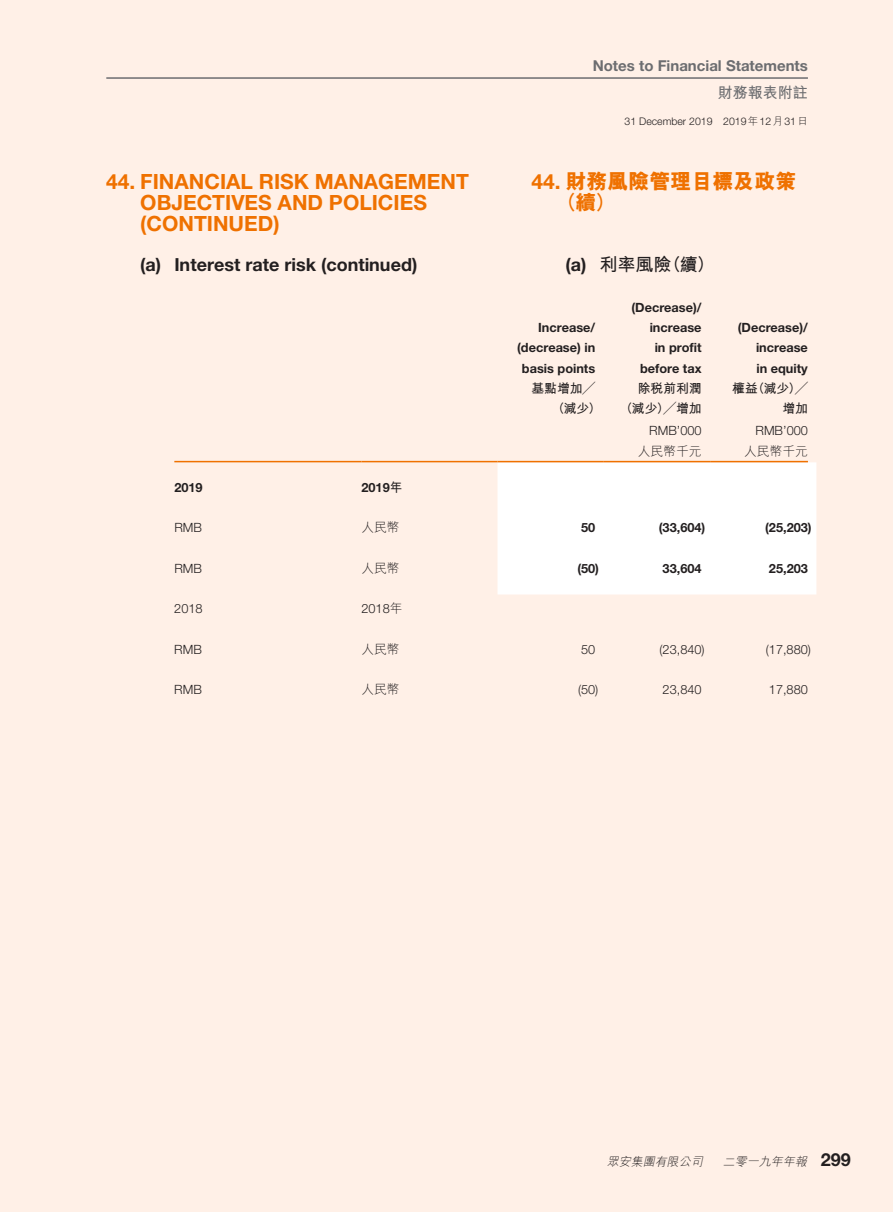
<style>
.page{position:relative;width:893px;height:1212px;background:#fff0e7}
.page>*{position:absolute;margin:0;border:0;box-sizing:border-box;transform-origin:0 0}
.t1{font:700 21px/21px "Helvetica Neue LT Std";color:#ef7100}
.t2{font:800 21px/21px "M Hei HK";color:#ef7100}
.t3{font:700 18px "Helvetica Neue LT Std";color:#231f20}
.t4{font:700 18px "M Hei HK";color:#231f20}
.t5{font:700 15px "Helvetica Neue LT Std";color:#6c6d70}
.t6{font:700 15px "M Hei HK";color:#6c6d70}
.t7{font:700 12.75px/20.2px "Helvetica Neue LT Std";color:#231f20;text-align:right}
.t8{font:300 12.75px "Helvetica Neue LT Std";color:#231f20}
.t9{font:700 12.75px/20.2px "M Hei HK";color:#231f20;text-align:right}
.t10{font:300 12.75px "M Hei HK";color:#231f20}
.t11{font:italic 300 12px "M Hei HK";color:#231f20}
.t12{font:300 10.5px "Helvetica Neue LT Std";color:#231f20}
.s1{font-family:"M Hei HK"}
.s2{font-family:"Helvetica Neue LT Std";font-weight:700}
.s3{font-family:"Helvetica Neue LT Std"}
.s4{font-family:"Helvetica Neue LT Std";font-weight:700;font-style:normal;font-size:18px}
</style>
<div class="page">
<hr style="left:106px;top:77px;width:702px;height:2px;background:#6c6d70">
<div style="left:497px;top:462px;width:319px;height:132px;background:#fff"></div>
<hr style="left:174px;top:461px;width:187px;height:1px;background:#ef7100">
<hr style="left:361px;top:461px;width:136px;height:1px;background:#ef7100">
<hr style="left:497px;top:461px;width:107px;height:1px;background:#ef7100">
<hr style="left:604px;top:461px;width:106px;height:1px;background:#ef7100">
<hr style="left:710px;top:461px;width:98px;height:1px;background:#ef7100">
<h1 class="t1" style="left:140px;top:170px;width:330px;text-indent:-34px">44. FINANCIAL RISK MANAGEMENT<br>OBJECTIVES AND POLICIES (CONTINUED)</h1>
<h2 class="t3" style="left:140px;top:254px;width:278px">(a) Interest rate risk (continued)</h2>
<p class="t5" style="left:593px;top:56px;width:217px">Notes to Financial Statements</p>
<p class="t6" style="left:718px;top:82px;width:91px">財務報表附註</p>
<p class="t12" style="left:625px;top:115px;width:185px">31 December 2019 2019<span class="s1">年</span>12<span class="s1">月</span>31<span class="s1">日</span></p>
<h1 class="t2" style="left:557px;top:171px;width:241px;text-indent:-25px"><span class="s2">44.</span> 財務風險管理目標及政策（續）</h1>
<h2 class="t4" style="left:566px;top:251px;width:150px"><span class="s3">(a)</span> 利率風險（續）</h2>
<p class="t7" style="left:517px;top:317px;width:80px">Increase/ (decrease) in basis points</p>
<p class="t7" style="left:631px;top:297px;width:72px">(Decrease)/ increase<br>in profit before tax</p>
<p class="t7" style="left:756px;top:317px;width:53px;text-align:justify;text-indent:-18px">(Decrease)/ increase in equity</p>
<p class="t9" style="left:552px;top:377px;width:50px;text-align:left;text-indent:-21px">基點增加╱（減少）</p>
<p class="t9" style="left:620px;top:377px;width:83px">除稅前利潤<br>（減少）╱增加</p>
<p class="t9" style="left:732px;top:377px;width:77px">權益（減少）╱增加</p>
<p class="t8" style="left:649px;top:423px;width:54px">RMB’000</p>
<p class="t8" style="left:755px;top:423px;width:54px">RMB’000</p>
<p class="t10" style="left:638px;top:442px;width:65px">人民幣千元</p>
<p class="t10" style="left:744px;top:442px;width:65px">人民幣千元</p>
<p class="t7" style="left:174px;top:477px;width:30px">2019</p>
<p class="t7" style="left:361px;top:477px;width:43px">2019<span class="s1">年</span></p>
<p class="t8" style="left:174px;top:520px;width:29px">RMB</p>
<p class="t10" style="left:361px;top:518px;width:40px">人民幣</p>
<p class="t7" style="left:581px;top:517px;width:16px">50</p>
<p class="t7" style="left:659px;top:517px;width:48px">(33,604)</p>
<p class="t7" style="left:765px;top:517px;width:48px">(25,203)</p>
<p class="t8" style="left:174px;top:560px;width:29px">RMB</p>
<p class="t10" style="left:361px;top:559px;width:40px">人民幣</p>
<p class="t7" style="left:577px;top:558px;width:23px">(50)</p>
<p class="t7" style="left:663px;top:558px;width:40px">33,604</p>
<p class="t7" style="left:769px;top:558px;width:40px">25,203</p>
<p class="t8" style="left:174px;top:601px;width:30px">2018</p>
<p class="t8" style="left:361px;top:601px;width:43px">2018<span class="s1">年</span></p>
<p class="t8" style="left:174px;top:641px;width:29px">RMB</p>
<p class="t10" style="left:361px;top:640px;width:40px">人民幣</p>
<p class="t8" style="left:581px;top:641px;width:16px">50</p>
<p class="t8" style="left:659px;top:641px;width:47px">(23,840)</p>
<p class="t8" style="left:766px;top:641px;width:47px">(17,880)</p>
<p class="t8" style="left:174px;top:682px;width:29px">RMB</p>
<p class="t10" style="left:361px;top:680px;width:40px">人民幣</p>
<p class="t8" style="left:578px;top:682px;width:22px">(50)</p>
<p class="t8" style="left:663px;top:682px;width:40px">23,840</p>
<p class="t8" style="left:769px;top:682px;width:40px">17,880</p>
<p class="t11" style="left:607px;top:1153px;width:101px">眾安集團有限公司</p>
<p class="t11" style="left:723px;top:1153px;width:129px">二零一九年年報 <span class="s4">299</span></p>
</div>
